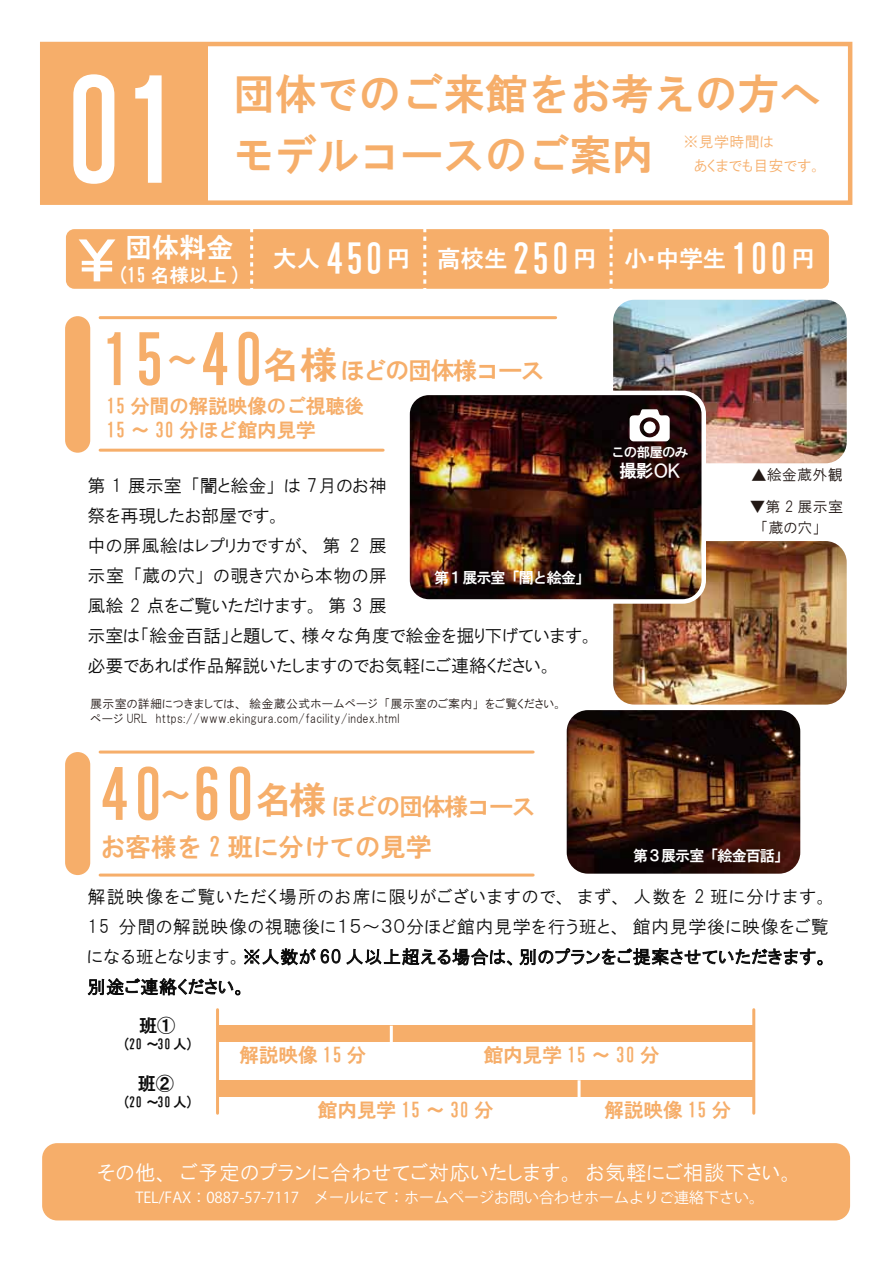
<style>
.page{position:relative;width:893px;height:1263px;background:#fff}
.page>*{position:absolute;margin:0;border:0;box-sizing:border-box;transform-origin:0 0}
.t1{font:134.7px "HG Gothic E";color:#fff}
.t2{font:42px/60.3px "HG Gothic E";color:#f6ae6a}
.t3{font:27px "HG Gothic E";color:#fff}
.t4{font:25.5px "HG Gothic E";color:#f6ae6a}
.t5{font:24px "HG Gothic E";letter-spacing:-.06em;color:#f6ae6a}
.t6{font:23.55px "HG Gothic E";color:#fff}
.t7{font:21px "HGP Gothic M";letter-spacing:.02em;color:#fff}
.t8{font:19.5px/24px "HG Gothic E";color:#f6ae6a}
.t9{font:19.05px "HG Gothic E";color:#fff}
.t10{font:18.15px "HG Gothic E";color:#0c0c0c}
.t11{font:18px/30px "HGP Gothic M";color:#0c0c0c}
.t12{font:17.4px "HG Gothic E";color:#fff}
.t13{font:15px "Koz Go Pro";color:#fff}
.t14{font:15px "HG Gothic E";letter-spacing:-.06em;color:#fff}
.t15{font:15px/20.9px "HGP Gothic M";letter-spacing:.02em;color:#221815}
.t16{font:15px/24px "HGP Gothic M";letter-spacing:.02em;color:#f6ae6a}
.t17{font:13.65px "HG Gothic E";letter-spacing:-.06em;color:#fff}
.t18{font:13.5px "HG Gothic E";color:#0c0c0c}
.t19{font:12px/15px "HGP Gothic M";letter-spacing:.02em;color:#221815}
.s1{font-size:52.65px}
.s2{font-size:39.15px}
.s3{font-size:66.3px}
.s4{font-size:37.35px}
.s5{font-family:"MS P Gothic";font-size:21.3px}
.s6{font-family:"Koz Go Pro"}
</style>
<div class="page">
<div style="left:42px;top:1143px;width:808px;height:77px;background:#f6ae6a;border-radius:15px"></div>
<svg style="left:244px;top:948px;width:269px;height:18px"></svg>
<svg style="left:519px;top:948px;width:304px;height:18px"></svg>
<svg style="left:87px;top:978px;width:154px;height:18px"></svg>
<div style="left:40px;top:42px;width:812px;height:163px;border:4px solid #f6ae6a"></div>
<div style="left:42px;top:44px;width:166px;height:159px;background:#f6ae6a"></div>
<img style="left:613px;top:541px;width:234px;height:164px">
<img style="left:613px;top:300px;width:234px;height:163px">
<div style="left:65px;top:316px;width:25px;height:137px;background:#f6ae6a;border-radius:13px"></div>
<div style="left:65px;top:752px;width:25px;height:123px;background:#f6ae6a;border-radius:13px"></div>
<hr style="left:100px;top:316px;width:456px;height:3px;background:#f6ae6a">
<hr style="left:100px;top:449px;width:283px;height:3px;background:#f6ae6a">
<hr style="left:100px;top:750px;width:433px;height:3px;background:#f6ae6a">
<hr style="left:100px;top:873px;width:433px;height:3px;background:#f6ae6a">
<div style="left:66px;top:229px;width:763px;height:60px;background:#f6ae6a;border-radius:8px"></div>
<svg style="left:250px;top:229px;width:3px;height:60px"></svg>
<svg style="left:423px;top:229px;width:3px;height:60px"></svg>
<svg style="left:610px;top:229px;width:3px;height:60px"></svg>
<div style="left:218px;top:1081px;width:536px;height:16px;background:#f6ae6a"></div>
<hr style="left:216px;top:1010px;width:3px;height:103px;background:#f6ae6a">
<hr style="left:752px;top:1010px;width:3px;height:103px;background:#f6ae6a">
<div style="left:218px;top:1026px;width:536px;height:16px;background:#f6ae6a"></div>
<hr style="left:390px;top:1026px;width:3px;height:31px;background:#fff">
<hr style="left:578px;top:1080px;width:3px;height:33px;background:#fff">
<img style="left:410px;top:393px;width:294px;height:208px">
<svg style="left:630px;top:409px;width:40px;height:32px"></svg>
<div style="left:405px;top:391px;width:301px;height:213px;border:4px solid #fff;border-radius:21px"></div>
<img style="left:567px;top:710px;width:233px;height:164px">
<h1 class="t1" style="left:61px;top:64px;width:128px">01</h1>
<h2 class="t2" style="left:233px;top:64px;width:590px">団体でのご来館をお考えの方へモデルコースのご案内</h2>
<p class="t16" style="left:694px;top:129px;width:147px;text-indent:-11px">※見学時間は<br>あくまでも目安です。　</p>
<h3 class="t3" style="left:71px;top:234px;width:164px"><span class="s1">￥</span>団体料金</h3>
<h3 class="t6" style="left:273px;top:247px;width:543px">大人 <span class="s2">450</span>円 高校生 <span class="s2">250</span>円 小・中学生 <span class="s2">100</span>円</h3>
<p class="t9" style="left:117px;top:265px;width:126px">(15 名様以上 )</p>
<h3 class="t5" style="left:100px;top:358px;width:446px"><span class="s3">15</span><sup>～</sup><span class="s3">40</span><span class="s4">名様</span>ほどの団体様コース</h3>
<p class="t8" style="left:106px;top:393px;width:260px">15 分間の解説映像のご視聴後<br>15 ～ 30 分ほど館内見学</p>
<p class="t11" style="left:87px;top:470px;width:508px">第 1 展示室「闇と絵金」は 7月のお神<br>祭を再現したお部屋です。<br>中の屏風絵はレプリカですが、第 2 展<br>示室「蔵の穴」の覗き穴から本物の屏<br>風絵 2 点をご覧いただけます。第 3 展<br>示室は「絵金百話」と題して、様々な角度で絵金を掘り下げています。必要であれば作品解説いたしますのでお気軽にご連絡ください。</p>
<p class="t14" style="left:434px;top:570px;width:157px">第１展示室「闇と絵金」</p>
<p class="t19" style="left:90px;top:697px;width:474px">展示室の詳細につきましては、絵金蔵公式ホームページ「展示室のご案内」をご覧ください。ページ URL　https://www.ekingura.com/facility/index.html</p>
<h3 class="t5" style="left:99px;top:794px;width:439px"><span class="s3">40</span><sup>～</sup><span class="s3">60</span><span class="s4">名様</span>ほどの団体様コース</h3>
<h3 class="t4" style="left:100px;top:834px;width:333px">お客様を 2 班に分けての見学</h3>
<p class="t17" style="left:611px;top:445px;width:79px">この部屋のみ</p>
<p class="t12" style="left:619px;top:462px;width:62px">撮影<span class="s5">OK</span></p>
<p class="t15" style="left:751px;top:465px;width:93px"><span class="s6">▲</span>絵金蔵外観</p>
<p class="t15" style="left:750px;top:496px;width:94px"><span class="s6">▼</span>第 2 展示室　「蔵の穴」</p>
<p class="t14" style="left:633px;top:848px;width:157px">第３展示室「絵金百話」</p>
<p class="t11" style="left:87px;top:882px;width:743px;text-align:justify">解説映像をご覧いただく場所のお席に限りがございますので、まず、人数を 2 班に分けます。15 分間の解説映像の視聴後に１５～３０分ほど館内見学を行う班と、館内見学後に映像をご覧になる班となります。※人数が 60 人以上超える場合は、別のプランをご提案させていただきます。別途ご連絡ください。</p>
<p class="t10" style="left:139px;top:1016px;width:38px">班①</p>
<p class="t18" style="left:122px;top:1037px;width:73px">(20 ～30 人)</p>
<p class="t10" style="left:138px;top:1074px;width:38px">班②</p>
<p class="t18" style="left:122px;top:1095px;width:73px">(20 ～30 人)</p>
<p class="t8" style="left:239px;top:1042px;width:129px">解説映像 15 分</p>
<p class="t8" style="left:484px;top:1042px;width:177px">館内見学 15 ～ 30 分</p>
<p class="t8" style="left:318px;top:1098px;width:177px">館内見学 15 ～ 30 分</p>
<p class="t8" style="left:604px;top:1098px;width:129px">解説映像 15 分</p>
<p class="t7" style="left:97px;top:1161px;width:699px">その他、ご予定のプランに合わせてご対応いたします。お気軽にご相談下さい。</p>
<p class="t13" style="left:135px;top:1187px;width:630px">TEL/FAX：0887-57-7117　メールにて：ホームページお問い合わせホームよりご連絡下さい。</p>
</div>
